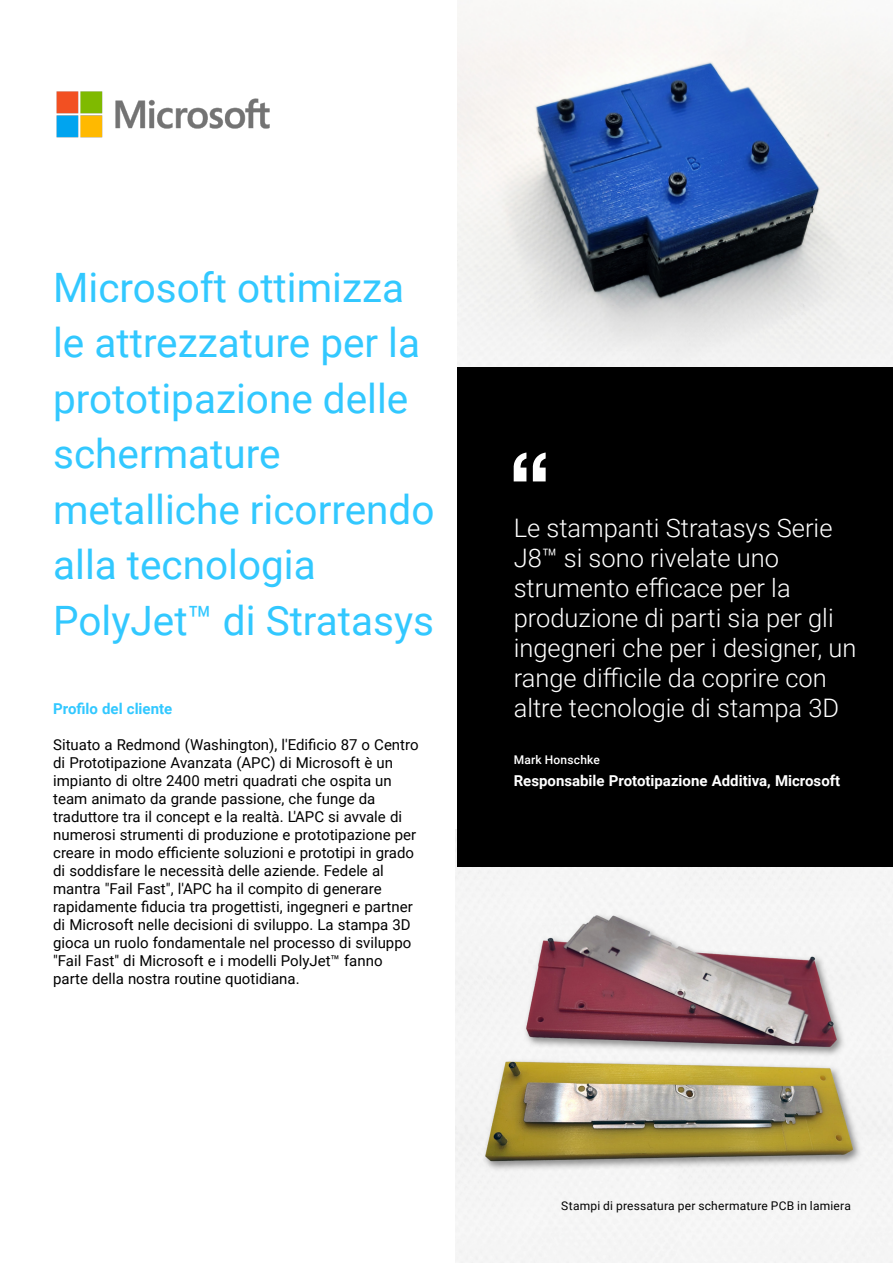
<style>
.page{position:relative;width:893px;height:1263px;background:#fff}
.page>*{position:absolute;margin:0;border:0;box-sizing:border-box;transform-origin:0 0}
.t1{font:40.5px/55.5px "Roboto";color:#32c8ff}
.t2{font:300 25.5px/30px "Roboto";color:#fff}
.t3{font:15px/18px "Roboto";color:#000}
.t4{font:700 15px "Roboto";color:#fff}
.t5{font:700 15px "Roboto";color:#32c8ff}
.t6{font:12px "Roboto";letter-spacing:.015em;color:#000}
.t7{font:500 12px "Roboto";letter-spacing:.02em;color:#fff}
</style>
<div class="page">
<img style="left:455px;top:829px;width:438px;height:434px">
<img style="left:457px;top:1px;width:436px;height:366px">
<img style="left:56px;top:91px;width:214px;height:47px">
<div style="left:457px;top:367px;width:436px;height:499px;background:#000"></div>
<svg style="left:514px;top:453px;width:32px;height:28px"></svg>
<h1 class="t1" style="left:53px;top:258px;width:383px">Microsoft ottimizza le attrezzature per la prototipazione delle schermature metalliche ricorrendo alla tecnologia<br>PolyJet™ di Stratasys</h1>
<p class="t5" style="left:53px;top:698px;width:121px">Profilo del cliente</p>
<p class="t3" style="left:53px;top:735px;width:367px">Situato a Redmond (Washington), l'Edificio 87 o Centro di Prototipazione Avanzata (APC) di Microsoft è un impianto di oltre 2400 metri quadrati che ospita un team animato da grande passione, che funge da traduttore tra il concept e la realtà. L'APC si avvale di numerosi strumenti di produzione e prototipazione per creare in modo efficiente soluzioni e prototipi in grado di soddisfare le necessità delle aziende. Fedele al mantra "Fail Fast", l'APC ha il compito di generare rapidamente fiducia tra progettisti, ingegneri e partner di Microsoft nelle decisioni di sviluppo. La stampa 3D gioca un ruolo fondamentale nel processo di sviluppo "Fail Fast" di Microsoft e i modelli PolyJet™ fanno parte della nostra routine quotidiana.</p>
<h2 class="t2" style="left:514px;top:512px;width:344px">Le stampanti Stratasys Serie<br>J8™ si sono rivelate uno strumento efficace per la produzione di parti sia per gli ingegneri che per i designer, un range difficile da coprire con altre tecnologie di stampa 3D</h2>
<p class="t7" style="left:514px;top:751px;width:88px">Mark Honschke</p>
<p class="t4" style="left:514px;top:770px;width:328px">Responsabile Prototipazione Additiva, Microsoft</p>
<p class="t6" style="left:561px;top:1198px;width:291px">Stampi di pressatura per schermature PCB in lamiera</p>
</div>
